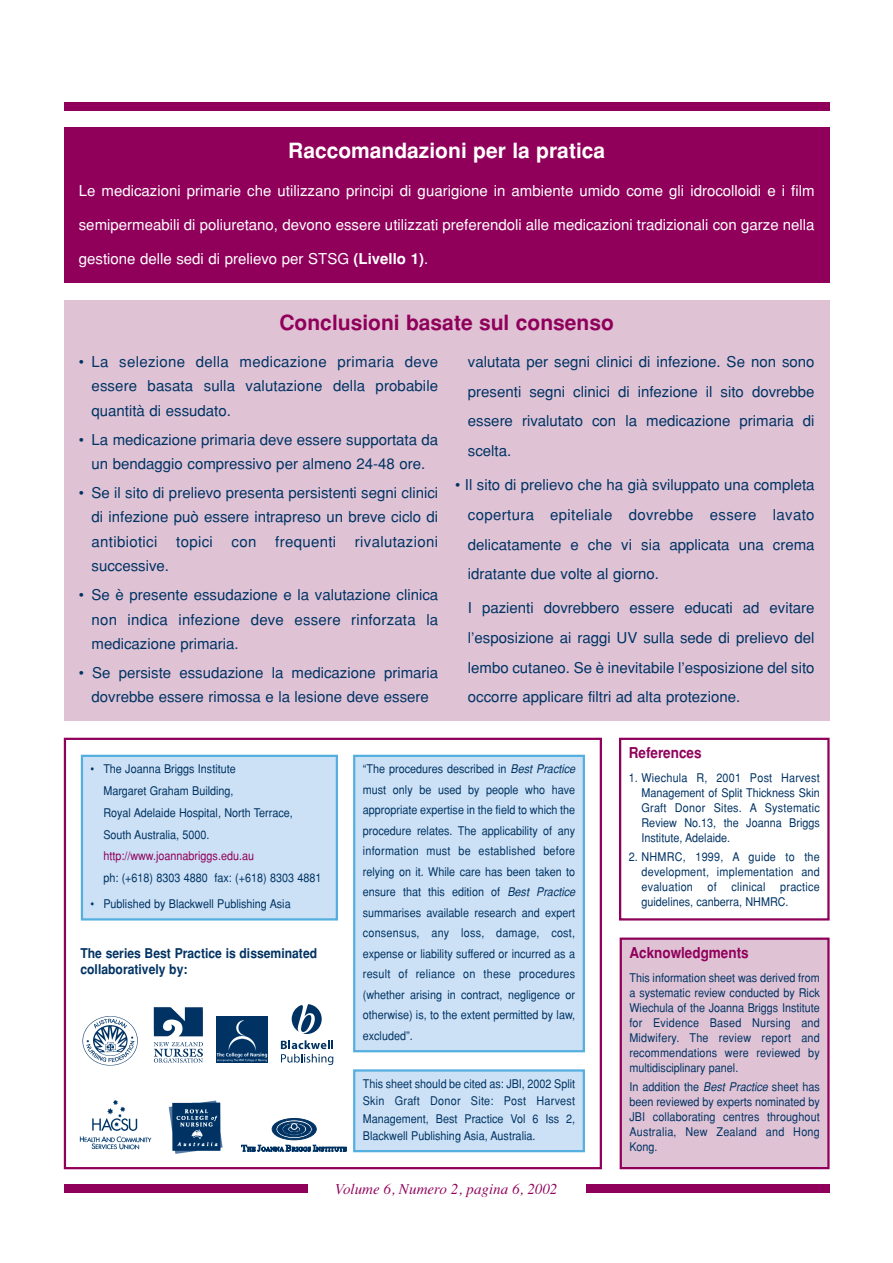
<style>
.page{position:relative;width:893px;height:1263px;background:#fff}
.page>*{position:absolute;margin:0;border:0;box-sizing:border-box;transform-origin:0 0}
.t1{font:700 21px "Helvetica";color:#90005b}
.t2{font:700 21px "Helvetica";color:#fff}
.t3{font:15px/24.5px "Helvetica";color:#003364;text-align:justify}
.t4{font:15px "Helvetica";color:#fff}
.t5{font:italic 15px "Times";color:#90005b}
.t6{font:700 15px "Helvetica";color:#90005b;scale:.9 1}
.t7{font:700 13.5px/16.2px "Helvetica";color:#003364;scale:.9 1}
.t8{font:12px/15px "Helvetica";color:#003364;text-align:justify;scale:.9 1}
.t9{font:12px "Helvetica";color:#90005b;scale:.9 1}
.t10{font:6px "Times";letter-spacing:.04em;color:#003364}
.s1{font-weight:700}
.s2{font-size:9px}
.s3{font-style:italic}
</style>
<div class="page">
<div style="left:64px;top:1184px;width:244px;height:9px;background:#90005b"></div>
<div style="left:585px;top:1184px;width:244px;height:9px;background:#90005b"></div>
<div style="left:64px;top:102px;width:765px;height:9px;background:#90005b"></div>
<div style="left:64px;top:128px;width:765px;height:155px;background:#90005b"></div>
<div style="left:64px;top:300px;width:765px;height:421px;background:#dfc3d5"></div>
<div style="left:64px;top:738px;width:538px;height:431px;border:2px solid #90005b"></div>
<div style="left:619px;top:738px;width:210px;height:183px;border:2px solid #90005b"></div>
<img style="left:79px;top:1100px;width:73px;height:50px">
<svg style="left:272px;top:1118px;width:44px;height:22px"></svg>
<svg style="left:291px;top:1123px;width:6px;height:7px"></svg>
<img style="left:153px;top:1007px;width:50px;height:56px">
<img style="left:168px;top:1100px;width:55px;height:54px">
<svg style="left:292px;top:1004px;width:30px;height:30px"></svg>
<svg style="left:281px;top:1040px;width:52px;height:25px"></svg>
<div style="left:82px;top:756px;width:255px;height:163px;background:#cce1f5"></div>
<div style="left:81px;top:755px;width:257px;height:166px;border:2px solid #54afe0"></div>
<img style="left:82px;top:1016px;width:56px;height:50px">
<div style="left:620px;top:939px;width:208px;height:229px;background:#dfc3d5"></div>
<div style="left:619px;top:938px;width:210px;height:231px;border:2px solid #90005b"></div>
<div style="left:354px;top:756px;width:230px;height:295px;background:#cce1f5"></div>
<div style="left:353px;top:755px;width:232px;height:297px;border:2px solid #54afe0"></div>
<div style="left:354px;top:1070px;width:230px;height:81px;background:#cce1f5"></div>
<div style="left:353px;top:1069px;width:232px;height:83px;border:2px solid #54afe0"></div>
<img style="left:217px;top:1016px;width:51px;height:46px">
<h1 class="t2" style="left:288px;top:143px;width:318px">Raccomandazioni per la pratica</h1>
<p class="t4" style="left:79px;top:185px;width:737px">Le medicazioni primarie che utilizzano principi di guarigione in ambiente umido come gli idrocolloidi e i film</p>
<p class="t4" style="left:79px;top:220px;width:737px">semipermeabili di poliuretano, devono essere utilizzati preferendoli alle medicazioni tradizionali con garze nella</p>
<p class="t4" style="left:79px;top:254px;width:351px">gestione delle sedi di prelievo per STSG <span class="s1">(Livello 1)</span>.</p>
<h1 class="t1" style="left:279px;top:315px;width:336px">Conclusioni basate sul consenso</h1>
<p class="t3" style="left:92px;top:351px;width:348px;text-indent:-13px">• La selezione della medicazione primaria deve essere basata sulla valutazione della probabile quantità di essudato.</p>
<p class="t3" style="left:79px;top:429px;width:361px;text-align:center">• La medicazione primaria deve essere supportata da un bendaggio compressivo per almeno 24-48 ore.</p>
<p class="t3" style="left:92px;top:482px;width:348px;text-indent:-13px">• Se il sito di prelievo presenta persistenti segni clinici di infezione può essere intrapreso un breve ciclo di antibiotici topici con frequenti rivalutazioni successive.</p>
<p class="t3" style="left:92px;top:584px;width:348px;text-indent:-13px">• Se è presente essudazione e la valutazione clinica non indica infezione deve essere rinforzata la medicazione primaria.</p>
<p class="t3" style="left:79px;top:662px;width:361px;text-align:center">• Se persiste essudazione la medicazione primaria dovrebbe essere rimossa e la lesione deve essere</p>
<p class="t3" style="left:468px;top:348px;width:348px;line-height:29.7px">valutata per segni clinici di infezione. Se non sono presenti segni clinici di infezione il sito dovrebbe essere rivalutato con la medicazione primaria di scelta.</p>
<p class="t3" style="left:468px;top:471px;width:348px;line-height:29.7px;text-indent:-13px">• Il sito di prelievo che ha già sviluppato una completa copertura epiteliale dovrebbe essere lavato delicatamente e che vi sia applicata una crema idratante due volte al giorno.</p>
<p class="t3" style="left:468px;top:595px;width:348px;line-height:29.7px">I pazienti dovrebbero essere educati ad evitare l’esposizione ai raggi UV sulla sede di prelievo del lembo cutaneo. Se è inevitabile l’esposizione del sito occorre applicare filtri ad alta protezione.</p>
<p class="t8" style="left:103px;top:759px;width:212px;line-height:21.8px;text-align:left;text-indent:-13px">• The Joanna Briggs Institute<br>Margaret Graham Building,<br>Royal Adelaide Hospital, North Terrace,<br>South Australia, 5000.</p>
<p class="t9" style="left:103px;top:852px;width:169px">http://www.joannabriggs.edu.au</p>
<p class="t8" style="left:103px;top:872px;width:244px">ph: (+618) 8303 4880 fax: (+618) 8303 4881</p>
<p class="t8" style="left:91px;top:898px;width:224px">• Published by Blackwell Publishing Asia</p>
<p class="t7" style="left:80px;top:946px;width:264px">The series Best Practice is disseminated collaboratively by:</p>
<p class="t10" style="left:241px;top:1147px;width:107px"><span class="s2">T</span>HE <span class="s2">J</span>OANNA <span class="s2">B</span>RIGGS <span class="s2">I</span>NSTITUTE</p>
<p class="t8" style="left:363px;top:760px;width:237px;line-height:20.5px">“The procedures described in <span class="s3">Best Practice </span>must only be used by people who have appropriate expertise in the field to which the procedure relates. The applicability of any information must be established before relying on it. While care has been taken to ensure that this edition of <span class="s3">Best Practice </span>summarises available research and expert consensus, any loss, damage, cost, expense or liability suffered or incurred as a result of reliance on these procedures (whether arising in contract, negligence or otherwise) is, to the extent permitted by law, excluded”.</p>
<p class="t8" style="left:363px;top:1076px;width:237px;line-height:17.4px">This sheet should be cited as: JBI, 2002 Split Skin Graft Donor Site: Post Harvest Management, Best Practice Vol 6 Iss 2, Blackwell Publishing Asia, Australia.</p>
<p class="t5" style="left:335px;top:1183px;width:224px">Volume 6, Numero 2, pagina 6, 2002</p>
<p class="t6" style="left:628px;top:748px;width:82px">References</p>
<p class="t8" style="left:641px;top:771px;width:200px;text-indent:-13px">1. Wiechula R, 2001 Post Harvest Management of Split Thickness Skin Graft Donor Sites. A Systematic Review No.13, the Joanna Briggs Institute, Adelaide.</p>
<p class="t8" style="left:641px;top:851px;width:200px;text-indent:-13px">2. NHMRC, 1999, A guide to the development, implementation and evaluation of clinical practice guidelines, canberra, NHMRC.</p>
<p class="t6" style="left:629px;top:947px;width:134px">Acknowledgments</p>
<p class="t8" style="left:629px;top:971px;width:213px">This information sheet was derived from a systematic review conducted by Rick Wiechula of the Joanna Briggs Institute for Evidence Based Nursing and Midwifery. The review report and recommendations were reviewed by multidisciplinary panel.</p>
<p class="t8" style="left:629px;top:1080px;width:213px">In addition the <span class="s3">Best Practice</span> sheet has been reviewed by experts nominated by JBI collaborating centres throughout Australia, New Zealand and Hong Kong.</p>
</div>
